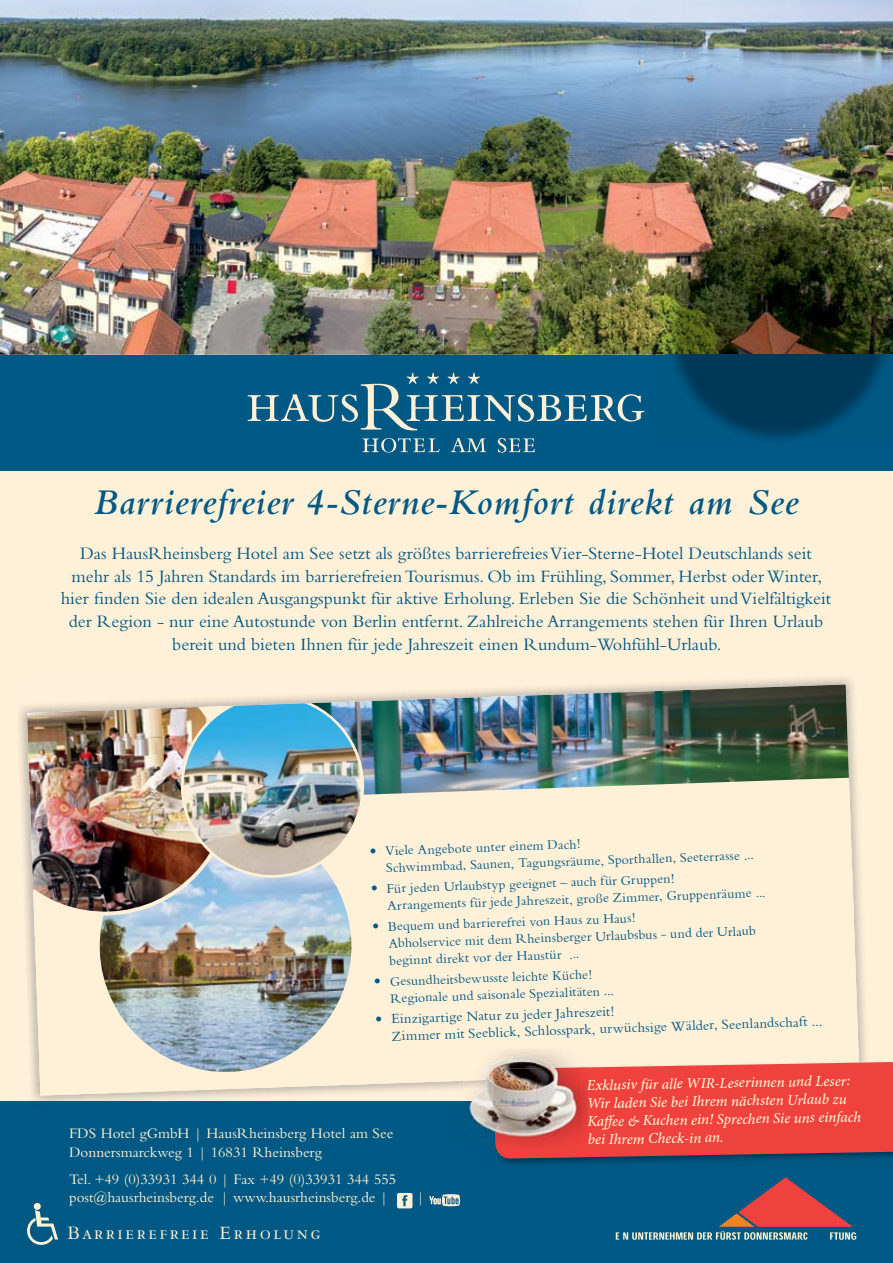
<style>
.page{position:relative;width:893px;height:1263px;background:#fff}
.page>*{position:absolute;margin:0;border:0;box-sizing:border-box;transform-origin:0 0}
.t1{font:italic 600 37.8px "Bembo";letter-spacing:.03em;color:#005884}
.t2{font:19.65px "Bembo SC";letter-spacing:.12em;color:#fff3d1}
.t3{font:18.15px/22.6px "Bembo";color:#005884;text-align:center}
.t4{font:15.15px/18.1px "Bembo";color:#fff3d1}
.t5{font:italic 500 15.15px/18.1px "Minion Pro";color:#fff3d1}
.t6{font:14.4px/17.1px "Bembo";color:#005884}
.t7{font:13.8px/17.1px "Bembo";color:#005884}
.s1{font-family:"Vectora LT Std"}
.s2{font-family:"Vectora LT Std";font-size:13.8px}
</style>
<div class="page">
<div style="left:0;top:470px;width:893px;height:631px;background:#fff0d8"></div>
<div style="left:0;top:1101px;width:893px;height:162px;background:#005884"></div>
<svg style="left:397px;top:1193px;width:15px;height:15px"></svg>
<svg style="left:429px;top:1194px;width:31px;height:12px"></svg>
<svg style="left:616px;top:1177px;width:240px;height:63px"></svg>
<svg style="left:27px;top:1203px;width:31px;height:42px"></svg>
<img style="left:18px;top:754px;width:1px;height:347px">
<svg style="left:17px;top:704px;width:1px;height:18px"></svg>
<svg style="left:836px;top:674px;width:19px;height:1px"></svg>
<img style="left:18px;top:675px;width:839px;height:79px">
<img style="left:19px;top:753px;width:64px;height:348px">
<img style="left:859px;top:724px;width:9px;height:326px">
<img style="left:83px;top:1095px;width:377px;height:6px">
<img style="left:149px;top:1101px;width:18px;height:1px">
<div style="left:27px;top:684px;width:832px;height:411px;background:#fff0d8"></div>
<img style="left:95px;top:879px;width:261px;height:199px">
<img style="left:277px;top:684px;width:572px;height:114px">
<img style="left:27px;top:684px;width:205px;height:233px">
<img style="left:181px;top:694px;width:183px;height:185px">
<svg style="left:460px;top:1081px;width:3px;height:20px"></svg>
<img style="left:460px;top:1048px;width:127px;height:33px">
<img style="left:468px;top:1105px;width:25px;height:28px">
<img style="left:463px;top:1081px;width:30px;height:24px">
<img style="left:463px;top:1051px;width:30px;height:30px">
<svg style="left:493px;top:1050px;width:400px;height:109px;background:#e25b56"></svg>
<img style="left:493px;top:1060px;width:43px;height:20px">
<img style="left:536px;top:1060px;width:43px;height:7px">
<img style="left:494px;top:1067px;width:85px;height:39px">
<img style="left:502px;top:1051px;width:77px;height:9px">
<img style="left:0;top:0;width:893px;height:355px">
<div style="left:0;top:355px;width:893px;height:115px;background:#005884"></div>
<svg style="left:362px;top:438px;width:78px;height:14px"></svg>
<svg style="left:451px;top:438px;width:35px;height:14px"></svg>
<svg style="left:498px;top:438px;width:37px;height:15px"></svg>
<svg style="left:248px;top:373px;width:396px;height:58px"></svg>
<img style="left:658px;top:210px;width:235px;height:145px">
<svg style="left:666px;top:212px;width:221px;height:5px"></svg>
<img style="left:666px;top:217px;width:227px;height:222px">
<p class="t1" style="left:94px;top:481px;width:706px">Barrierefreier 4-Sterne-Komfort direkt am See</p>
<p class="t3" style="left:61px;top:542px;width:772px">Das HausRheinsberg Hotel am See setzt als größtes barrierefreies Vier-Sterne-Hotel Deutschlands seit mehr als 15 Jahren Standards im barrierefreien Tourismus. Ob im Frühling, Sommer, Herbst oder Winter, hier finden Sie den idealen Ausgangspunkt für aktive Erholung. Erleben Sie die Schönheit und Vielfältigkeit der Region - nur eine Autostunde von Berlin entfernt. Zahlreiche Arrangements stehen für Ihren Urlaub bereit und bieten Ihnen für jede Jahreszeit einen Rundum-Wohfühl-Urlaub.</p>
<p class="t7" style="left:385px;top:842px;width:370px;text-indent:-16px;rotate:-2deg"><span class="s1">•</span> Viele Angebote unter einem Dach!<br>Schwimmbad, Saunen, Tagungsräume, Sporthallen, Seeterrasse ...</p>
<p class="t7" style="left:386px;top:880px;width:380px;text-indent:-16px;rotate:-2deg"><span class="s1">•</span> Für jeden Urlaubstyp geeignet – auch für Gruppen!<br>Arrangements für jede Jahreszeit, große Zimmer, Gruppenräume ...</p>
<p class="t7" style="left:388px;top:917px;width:369px;text-indent:-16px;rotate:-2deg"><span class="s1">•</span> Bequem und barrierefrei von Haus zu Haus!<br>Abholservice mit dem Rheinsberger Urlaubsbus - und der Urlaub beginnt direkt vor der Haustür ...</p>
<p class="t7" style="left:390px;top:972px;width:225px;text-indent:-16px;rotate:-2deg"><span class="s1">•</span> Gesundheitsbewusste leichte Küche!<br>Regionale und saisonale Spezialitäten ...</p>
<p class="t6" style="left:391px;top:1010px;width:432px;text-indent:-16px;rotate:-2deg"><span class="s2">•</span> Einzigartige Natur zu jeder Jahreszeit!<br>Zimmer mit Seeblick, Schlosspark, urwüchsige Wälder, Seenlandschaft ...</p>
<p class="t5" style="left:586px;top:1077px;width:276px;rotate:-1deg">Exklusiv für alle WIR-Leserinnen und Leser:<br>Wir laden Sie bei Ihrem nächsten Urlaub zu Kaff ee &amp; Kuchen ein! Sprechen Sie uns einfach bei Ihrem Check-in an.</p>
<p class="t4" style="left:69px;top:1124px;width:326px">FDS Hotel gGmbH | HausRheinsberg Hotel am See<br>Donnersmarckweg 1 | 16831 Rheinsberg</p>
<p class="t4" style="left:69px;top:1170px;width:329px">Tel. +49 (0)33931 344 0 | Fax +49 (0)33931 344 555 post@hausrheinsberg.de | www.hausrheinsberg.de |</p>
<p class="t4" style="left:417px;top:1188px;width:9px">|</p>
<p class="t2" style="left:68px;top:1222px;width:255px">Barrierefreie Erholung</p>
</div>
